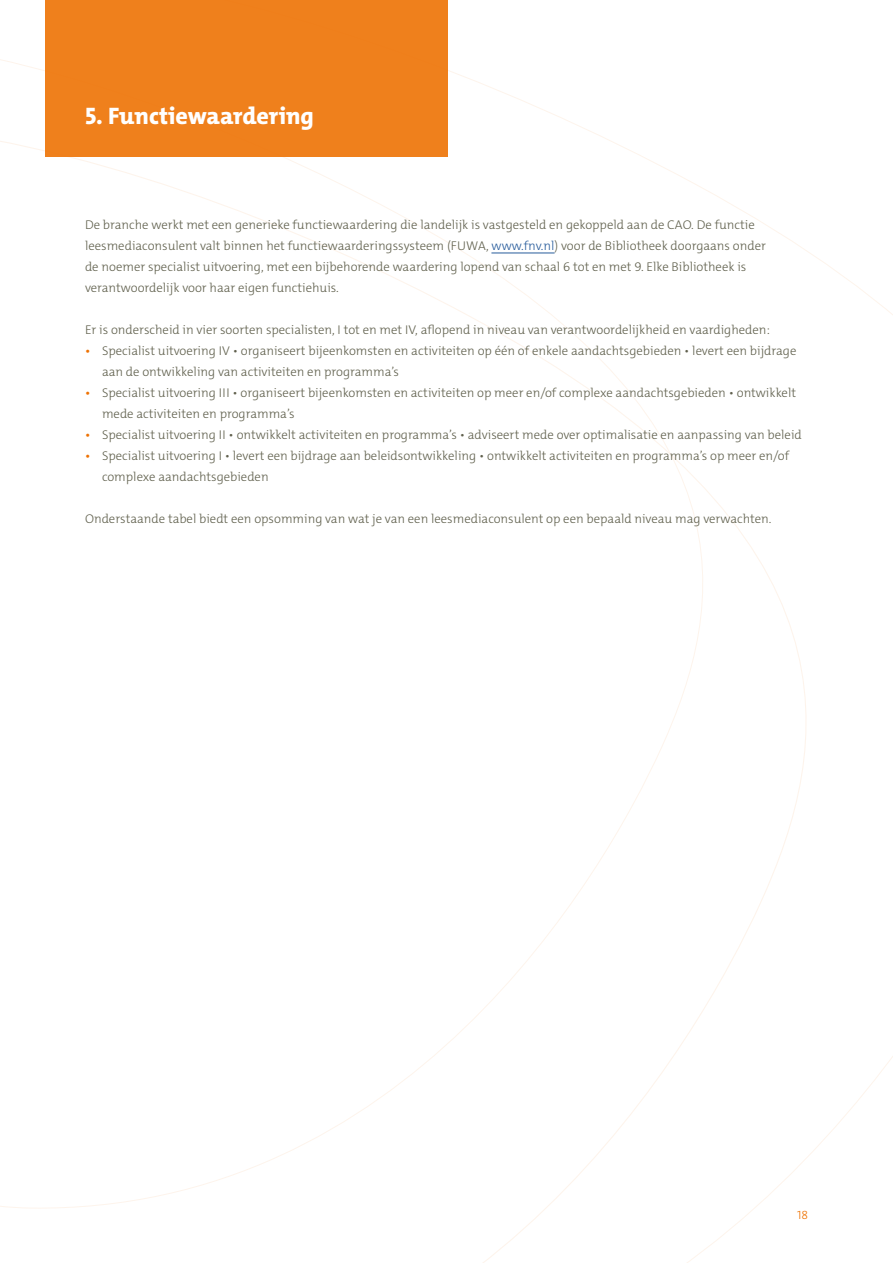
<style>
.page{position:relative;width:893px;height:1263px;background:#fff}
.page>*{position:absolute;margin:0;border:0;box-sizing:border-box;transform-origin:0 0}
.t1{font:800 24px "The Mix";color:#fff}
.t2{font:300 12.75px/21px "The Mix";color:#60604d}
.t3{font:300 12px "The Mix";color:#ee7203}
.s1{color:#275b9b}
.s2{font-weight:400;color:#ee7203}
</style>
<div class="page">
<div style="left:46px;top:0;width:402px;height:157px;background:#ef801c"></div>
<hr style="left:491px;top:253px;width:64px;height:1px;background:#275b9b">
<h1 class="t1" style="left:85px;top:101px;width:231px">5. Functiewaardering</h1>
<p class="t2" style="left:85px;top:214px;width:682px">De branche werkt met een generieke functiewaardering die landelijk is vastgesteld en gekoppeld aan de CAO. De functie leesmediaconsulent valt binnen het functiewaarderingssysteem (FUWA, <span class="s1">www.fnv.nl</span>) voor de Bibliotheek doorgaans onder de noemer specialist uitvoering, met een bijbehorende waardering lopend van schaal 6 tot en met 9. Elke Bibliotheek is verantwoordelijk voor haar eigen functiehuis.</p>
<p class="t2" style="left:85px;top:319px;width:687px">Er is onderscheid in vier soorten specialisten, I tot en met IV, aflopend in niveau van verantwoordelijkheid en vaardigheden:</p>
<p class="t2" style="left:102px;top:340px;width:696px;text-indent:-17px"><span class="s2">•</span> Specialist uitvoering IV • organiseert bijeenkomsten en activiteiten op één of enkele aandachtsgebieden • levert een bijdrage aan de ontwikkeling van activiteiten en programma’s</p>
<p class="t2" style="left:102px;top:382px;width:695px;text-indent:-17px"><span class="s2">•</span> Specialist uitvoering III • organiseert bijeenkomsten en activiteiten op meer en/of complexe aandachtsgebieden • ontwikkelt mede activiteiten en programma’s</p>
<p class="t2" style="left:85px;top:424px;width:718px"><span class="s2">•</span> Specialist uitvoering II • ontwikkelt activiteiten en programma’s • adviseert mede over optimalisatie en aanpassing van beleid</p>
<p class="t2" style="left:102px;top:445px;width:689px;text-indent:-17px"><span class="s2">•</span> Specialist uitvoering I • levert een bijdrage aan beleidsontwikkeling • ontwikkelt activiteiten en programma’s op meer en/of complexe aandachtsgebieden</p>
<p class="t2" style="left:85px;top:508px;width:688px">Onderstaande tabel biedt een opsomming van wat je van een leesmediaconsulent op een bepaald niveau mag verwachten.</p>
<p class="t3" style="left:797px;top:1207px;width:12px">18</p>
</div>
